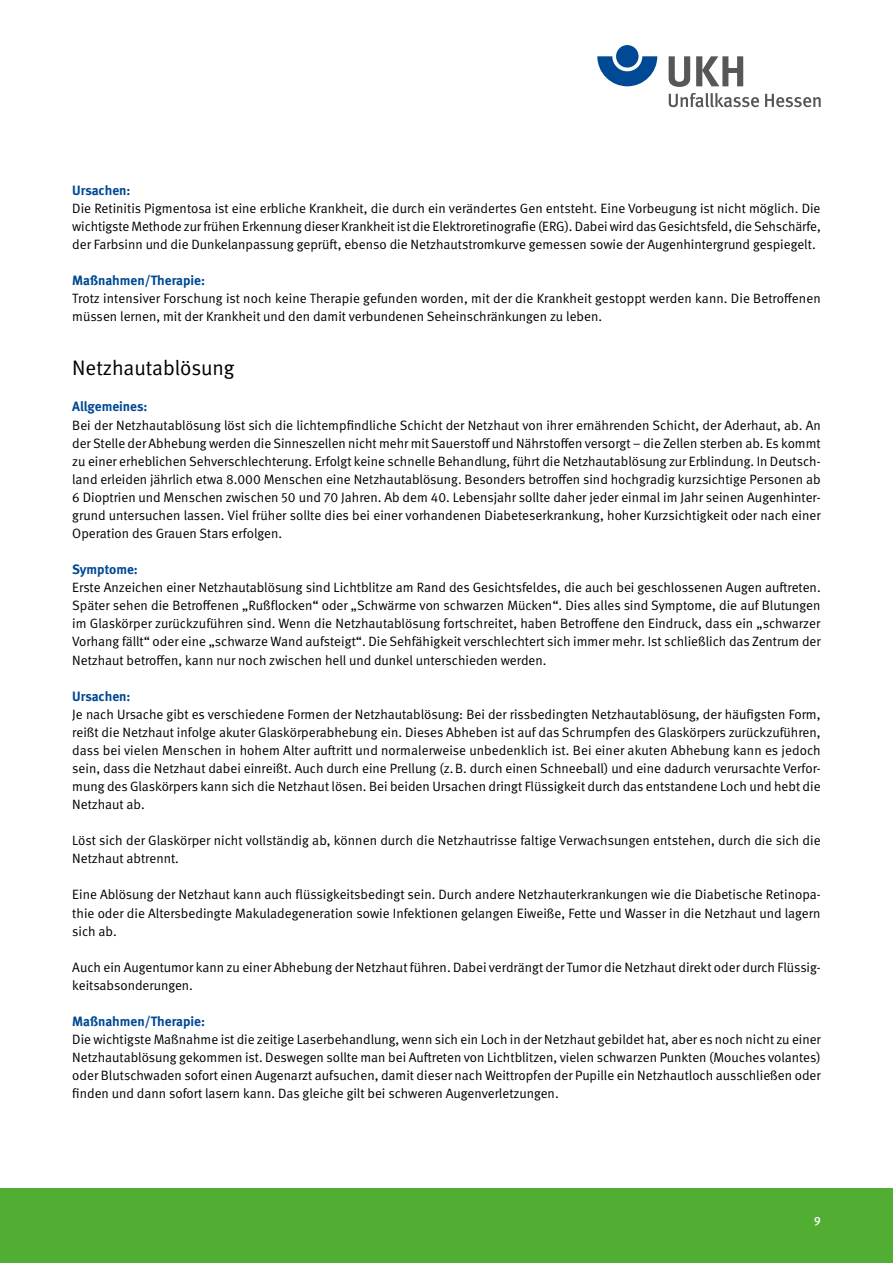
<style>
.page{position:relative;width:893px;height:1263px;background:#fff}
.page>*{position:absolute;margin:0;border:0;box-sizing:border-box;transform-origin:0 0}
.t1{font:21px "DGUV Meta";color:#000}
.t2{font:13.5px/18.1px "DGUV Meta";color:#000;text-align:justify}
.t3{font:700 13.5px "DGUV Meta";color:#004994}
.t4{font:500 12px "DGUV Meta";color:#fff}
</style>
<div class="page">
<svg style="left:597px;top:56px;width:60px;height:30px"></svg>
<div style="left:616px;top:45px;width:23px;height:23px;background:#004994;border-radius:50%"></div>
<svg style="left:669px;top:56px;width:21px;height:31px"></svg>
<svg style="left:696px;top:56px;width:47px;height:30px"></svg>
<svg style="left:669px;top:93px;width:90px;height:14px"></svg>
<svg style="left:765px;top:94px;width:56px;height:13px"></svg>
<div style="left:0;top:1188px;width:893px;height:75px;background:#52ae32"></div>
<p class="t3" style="left:72px;top:182px;width:60px">Ursachen:</p>
<p class="t2" style="left:72px;top:199px;width:750px">Die Retinitis Pigmentosa ist eine erbliche Krankheit, die durch ein verändertes Gen entsteht. Eine Vorbeugung ist nicht möglich. Die wichtigste Methode zur frühen Erkennung dieser Krankheit ist die Elektroretinografie (ERG). Dabei wird das Gesichtsfeld, die Sehschärfe, der Farbsinn und die Dunkelanpassung geprüft, ebenso die Netzhautstromkurve gemessen sowie der Augenhintergrund gespiegelt.</p>
<p class="t3" style="left:72px;top:272px;width:134px">Maßnahmen/Therapie:</p>
<p class="t2" style="left:72px;top:290px;width:750px">Trotz intensiver Forschung ist noch keine Therapie gefunden worden, mit der die Krankheit gestoppt werden kann. Die Betroffenen müssen lernen, mit der Krankheit und den damit verbundenen Seheinschränkungen zu leben.</p>
<h1 class="t1" style="left:72px;top:356px;width:164px">Netzhautablösung</h1>
<p class="t3" style="left:72px;top:399px;width:77px">Allgemeines:</p>
<p class="t2" style="left:72px;top:416px;width:750px">Bei der Netzhautablösung löst sich die lichtempfindliche Schicht der Netzhaut von ihrer ernährenden Schicht, der Aderhaut, ab. An der Stelle der Abhebung werden die Sinneszellen nicht mehr mit Sauerstoff und Nährstoffen versorgt – die Zellen sterben ab. Es kommt zu einer erheblichen Sehverschlechterung. Erfolgt keine schnelle Behandlung, führt die Netzhautablösung zur Erblindung. In Deutsch&shy;land erleiden jährlich etwa 8.000 Menschen eine Netzhautablösung. Besonders betroffen sind hochgradig kurzsichtige Personen ab 6 Dioptrien und Menschen zwischen 50 und 70 Jahren. Ab dem 40. Lebensjahr sollte daher jeder einmal im Jahr seinen Augenhinter&shy;grund untersuchen lassen. Viel früher sollte dies bei einer vorhandenen Diabeteserkrankung, hoher Kurzsichtigkeit oder nach einer Operation des Grauen Stars erfolgen.</p>
<p class="t3" style="left:72px;top:561px;width:67px">Symptome:</p>
<p class="t2" style="left:72px;top:579px;width:750px">Erste Anzeichen einer Netzhautablösung sind Lichtblitze am Rand des Gesichtsfeldes, die auch bei geschlossenen Augen auftreten.<br>Später sehen die Betroffenen „Rußflocken“ oder „Schwärme von schwarzen Mücken“. Dies alles sind Symptome, die auf Blutungen im Glaskörper zurückzuführen sind. Wenn die Netzhautablösung fortschreitet, haben Betroffene den Eindruck, dass ein „schwarzer Vorhang fällt“ oder eine „schwarze Wand aufsteigt“. Die Sehfähigkeit verschlechtert sich immer mehr. Ist schließlich das Zentrum der Netzhaut betroffen, kann nur noch zwischen hell und dunkel unterschieden werden.</p>
<p class="t3" style="left:72px;top:688px;width:60px">Ursachen:</p>
<p class="t2" style="left:72px;top:705px;width:750px">Je nach Ursache gibt es verschiedene Formen der Netzhautablösung: Bei der rissbedingten Netzhautablösung, der häufigsten Form, reißt die Netzhaut infolge akuter Glaskörperabhebung ein. Dieses Abheben ist auf das Schrumpfen des Glaskörpers zurückzuführen, dass bei vielen Menschen in hohem Alter auftritt und normalerweise unbedenklich ist. Bei einer akuten Abhebung kann es jedoch sein, dass die Netzhaut dabei einreißt. Auch durch eine Prellung (z.B. durch einen Schneeball) und eine dadurch verursachte Verfor&shy;mung des Glaskörpers kann sich die Netzhaut lösen. Bei beiden Ursachen dringt Flüssigkeit durch das entstandene Loch und hebt die Netzhaut ab.</p>
<p class="t2" style="left:72px;top:832px;width:750px">Löst sich der Glaskörper nicht vollständig ab, können durch die Netzhautrisse faltige Verwachsungen entstehen, durch die sich die<br>Netzhaut abtrennt.</p>
<p class="t2" style="left:72px;top:886px;width:750px">Eine Ablösung der Netzhaut kann auch flüssigkeitsbedingt sein. Durch andere Netzhauterkrankungen wie die Diabetische Retinopa&shy;thie oder die Altersbedingte Makuladegeneration sowie Infektionen gelangen Eiweiße, Fette und Wasser in die Netzhaut und lagern sich ab.</p>
<p class="t2" style="left:72px;top:958px;width:750px">Auch ein Augentumor kann zu einer Abhebung der Netzhaut führen. Dabei verdrängt der Tumor die Netzhaut direkt oder durch Flüssig&shy;keitsabsonderungen.</p>
<p class="t3" style="left:72px;top:1013px;width:134px">Maßnahmen/Therapie:</p>
<p class="t2" style="left:72px;top:1031px;width:750px">Die wichtigste Maßnahme ist die zeitige Laserbehandlung, wenn sich ein Loch in der Netzhaut gebildet hat, aber es noch nicht zu einer Netzhautablösung gekommen ist. Deswegen sollte man bei Auftreten von Lichtblitzen, vielen schwarzen Punkten (Mouches volantes) oder Blutschwaden sofort einen Augenarzt aufsuchen, damit dieser nach Weittropfen der Pupille ein Netzhautloch ausschließen oder finden und dann sofort lasern kann. Das gleiche gilt bei schweren Augenverletzungen.</p>
<p class="t4" style="left:814px;top:1213px;width:8px">9</p>
</div>
